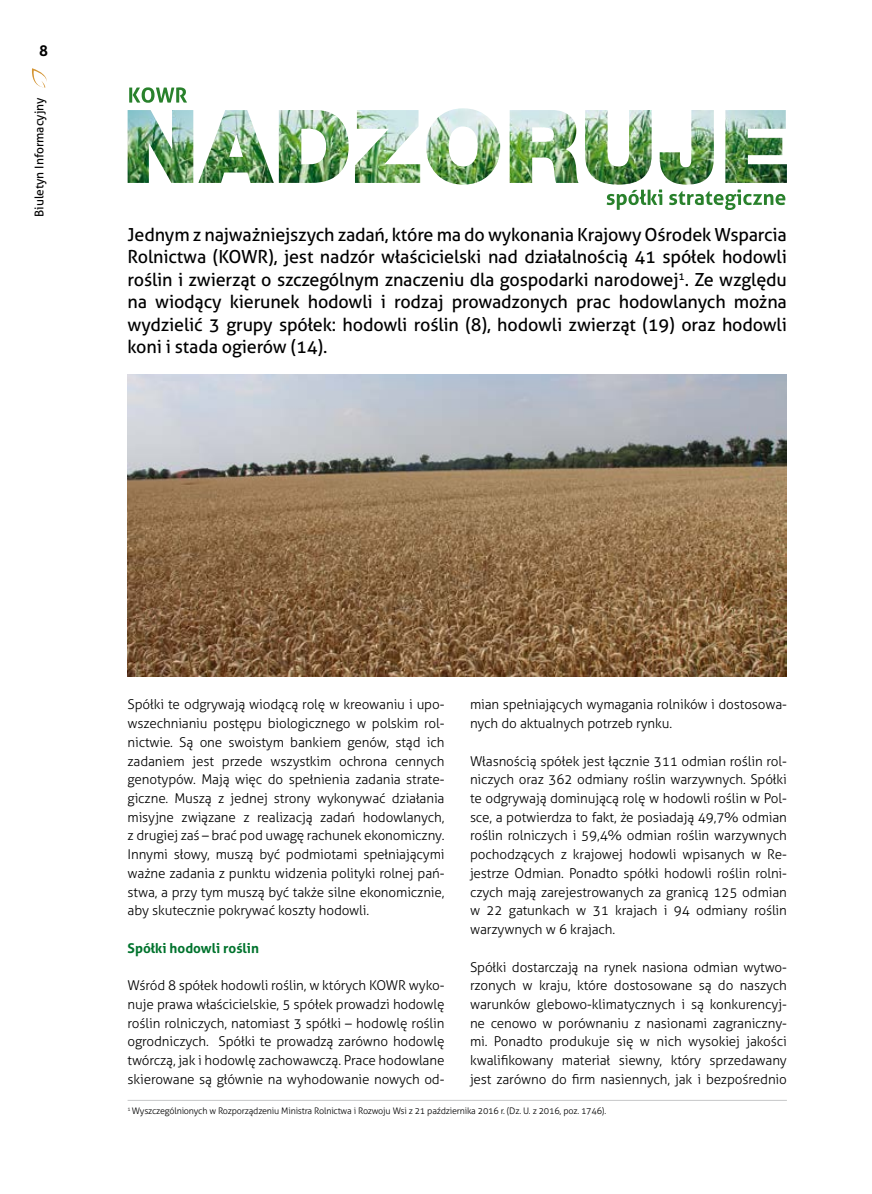
<style>
.page{position:relative;width:872px;height:1194px;background:#fff}
.page>*{position:absolute;margin:0;border:0;box-sizing:border-box;transform-origin:0 0}
.t1{font:18px/22.5px "Aller";letter-spacing:-.01em;color:#000;text-align:justify}
.t2{font:700 15px "Aller";color:#000}
.t3{font:300 13.5px/18.8px "Aller";letter-spacing:-.01em;color:#000;text-align:justify}
.t4{font:700 13.5px "Aller";color:#00732d}
.t5{font:12px "Aller";color:#000}
.t6{font:300 9px "Aller";letter-spacing:-.02em;color:#000}
</style>
<div class="page">
<svg style="left:31px;top:68px;width:16px;height:20px"></svg>
<img style="left:128px;top:110px;width:65px;height:73px">
<img style="left:198px;top:110px;width:76px;height:73px">
<img style="left:279px;top:110px;width:70px;height:73px">
<img style="left:355px;top:110px;width:65px;height:73px">
<img style="left:426px;top:108px;width:74px;height:77px">
<img style="left:509px;top:110px;width:69px;height:73px">
<img style="left:585px;top:110px;width:66px;height:75px">
<img style="left:659px;top:110px;width:55px;height:75px">
<img style="left:725px;top:110px;width:62px;height:73px">
<svg style="left:129px;top:87px;width:58px;height:16px"></svg>
<svg style="left:606px;top:189px;width:56px;height:21px"></svg>
<svg style="left:669px;top:189px;width:116px;height:21px"></svg>
<hr style="left:128px;top:1099px;width:659px;height:1px;background:#c6c7c8">
<img style="left:128px;top:374px;width:659px;height:302px">
<p class="t2" style="left:39px;top:41px;width:10px">8</p>
<p class="t5" style="left:32px;top:217px;width:121px;rotate:-90deg">Biuletyn Informacyjny</p>
<p class="t1" style="left:128px;top:223px;width:661px">Jednym z najważniejszych zadań, które ma do wykonania Krajowy Ośrodek Wsparcia Rolnictwa (KOWR), jest nadzór właścicielski nad działalnością 41 spółek hodowli roślin i zwierząt o szczególnym znaczeniu dla gospodarki narodowej<sup>1</sup>. Ze względu na wiodący kierunek hodowli i rodzaj prowadzonych prac hodowlanych można wydzielić 3 grupy spółek: hodowli roślin (8), hodowli zwierząt (19) oraz hodowli koni i stada ogierów (14).</p>
<p class="t3" style="left:128px;top:695px;width:318px">Spółki te odgrywają wiodącą rolę w kreowaniu i upo&shy;wszechnianiu postępu biologicznego w polskim rol&shy;nictwie. Są one swoistym bankiem genów, stąd ich zadaniem jest przede wszystkim ochrona cennych genotypów. Mają więc do spełnienia zadania strate&shy;giczne. Muszą z jednej strony wykonywać działania misyjne związane z realizacją zadań hodowlanych, z drugiej zaś – brać pod uwagę rachunek ekonomiczny.<br>Innymi słowy, muszą być podmiotami spełniającymi ważne zadania z punktu widzenia polityki rolnej pań&shy;stwa, a przy tym muszą być także silne ekonomicznie, aby skutecznie pokrywać koszty hodowli.</p>
<p class="t4" style="left:128px;top:939px;width:133px">Spółki hodowli roślin</p>
<p class="t3" style="left:128px;top:975px;width:318px">Wśród 8 spółek hodowli roślin, w których KOWR wyko&shy;nuje prawa właścicielskie, 5 spółek prowadzi hodowlę roślin rolniczych, natomiast 3 spółki – hodowlę roślin ogrodniczych. Spółki te prowadzą zarówno hodowlę twórczą, jak i hodowlę zachowawczą. Prace hodowlane skierowane są głównie na wyhodowanie nowych od-</p>
<p class="t3" style="left:470px;top:695px;width:318px">mian spełniających wymagania rolników i dostosowa&shy;nych do aktualnych potrzeb rynku.</p>
<p class="t3" style="left:470px;top:751px;width:318px">Własnością spółek jest łącznie 311 odmian roślin rol&shy;niczych oraz 362 odmiany roślin warzywnych. Spółki te odgrywają dominującą rolę w hodowli roślin w Pol&shy;sce, a potwierdza to fakt, że posiadają 49,7% odmian roślin rolniczych i 59,4% odmian roślin warzywnych pochodzących z krajowej hodowli wpisanych w Re&shy;jestrze Odmian. Ponadto spółki hodowli roślin rolni&shy;czych mają zarejestrowanych za granicą 125 odmian w 22 gatunkach w 31 krajach i 94 odmiany roślin warzywnych w 6 krajach.</p>
<p class="t3" style="left:470px;top:957px;width:318px">Spółki dostarczają na rynek nasiona odmian wytwo&shy;rzonych w kraju, które dostosowane są do naszych warunków glebowo-klimatycznych i są konkurencyj&shy;ne cenowo w porównaniu z nasionami zagraniczny&shy;mi. Ponadto produkuje się w nich wysokiej jakości kwalifikowany materiał siewny, który sprzedawany jest zarówno do firm nasiennych, jak i bezpośrednio</p>
<p class="t6" style="left:128px;top:1105px;width:480px"><sup>1</sup> Wyszczególnionych w Rozporządzeniu Ministra Rolnictwa i Rozwoju Wsi z 21 października 2016 r. (Dz. U. z 2016, poz. 1746).</p>
</div>
